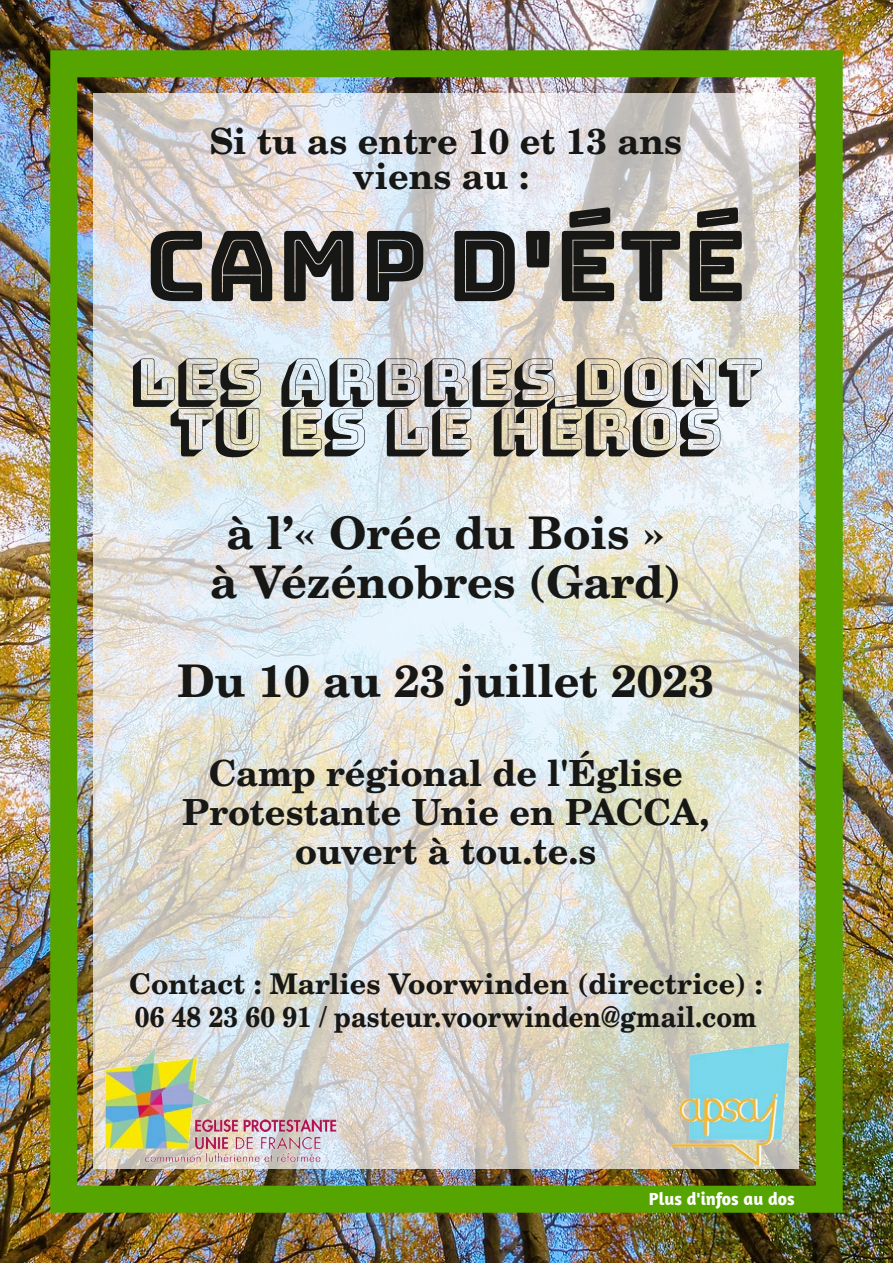
<style>
.page{position:relative;width:893px;height:1263px;background:#fff}
.page>*{position:absolute;margin:0;border:0;box-sizing:border-box;transform-origin:0 0}
.t1{font:97.5px "Bungee Inline";color:#171715}
.t2{font:57px/49.5px "Bungee Shade";color:#171715;text-align:center}
.t3{font:700 45px/49.5px "C059";color:#171715;text-align:center}
.t4{font:700 36px/39px "C059";color:#171715;text-align:center}
.t5{font:700 28.5px/33px "C059";color:#171715}
.t6{font:700 18px "Amaranth";color:#fff}
</style>
<div class="page">
<img style="left:0;top:0;width:893px;height:1263px">
<div style="left:50px;top:50px;width:793px;height:1163px;border:27px solid #56a400"></div>
<div style="left:94px;top:94px;width:705px;height:1075px;background:#fff;opacity:.7"></div>
<img style="left:100px;top:1033px;width:240px;height:135px">
<img style="left:672px;top:1043px;width:116px;height:123px">
<p class="t4" style="left:209px;top:128px;width:474px;line-height:34.5px">Si tu as entre 10 et 13 ans viens au :</p>
<h1 class="t1" style="left:145px;top:217px;width:603px">CAMP D'ÉTÉ</h1>
<h2 class="t2" style="left:130px;top:355px;width:633px">LES ARBRES DONT<br>TU ES LE HÉROS</h2>
<p class="t3" style="left:210px;top:513px;width:473px">à l’« Orée du Bois » à Vézénobres (Gard)</p>
<p class="t3" style="left:177px;top:662px;width:538px">Du 10 au 23 juillet 2023</p>
<p class="t4" style="left:182px;top:758px;width:529px">Camp régional de l'Église<br>Protestante Unie en PACCA, ouvert à tou.te.s</p>
<p class="t5" style="left:129px;top:971px;width:635px">Contact : Marlies Voorwinden (directrice) :<br>06 48 23 60 91 / pasteur.voorwinden@gmail.com</p>
<p class="t6" style="left:649px;top:1187px;width:147px">Plus d'infos au dos</p>
</div>
